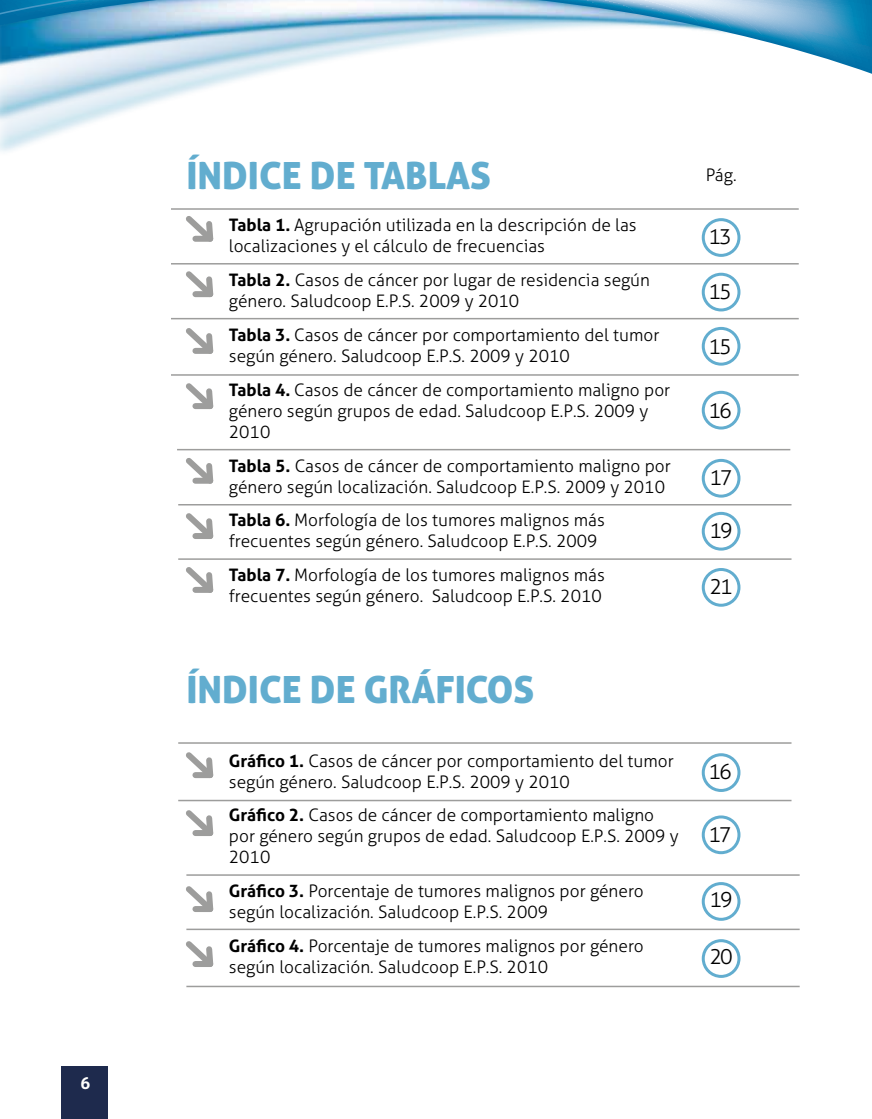
<style>
.page{position:relative;width:872px;height:1119px;background:#fff}
.page>*{position:absolute;margin:0;border:0;box-sizing:border-box;transform-origin:0 0}
.t1{font:37.5px "Aller Display";color:#62adcf}
.t2{font:300 21px "Aller";letter-spacing:-.1em;color:#000}
.t3{font:300 17.25px/21px "Aller";color:#000}
.t4{font:700 16.5px "Aller";color:#fff}
.s1{font-weight:700}
</style>
<div class="page">
<svg style="left:0;top:15px;width:872px;height:59px"></svg>
<svg style="left:0;top:0;width:872px;height:15px;background:#9cc6de"></svg>
<div style="left:62px;top:1065px;width:46px;height:53px;background:#1e2a4d"></div>
<div style="left:701px;top:218px;width:39px;height:39px;border:3px solid #62adcf;border-radius:50%"></div>
<div style="left:701px;top:273px;width:39px;height:38px;border:3px solid #62adcf;border-radius:50%"></div>
<div style="left:701px;top:327px;width:39px;height:38px;border:3px solid #62adcf;border-radius:50%"></div>
<div style="left:701px;top:391px;width:39px;height:38px;border:3px solid #62adcf;border-radius:50%"></div>
<div style="left:701px;top:459px;width:39px;height:38px;border:3px solid #62adcf;border-radius:50%"></div>
<div style="left:701px;top:512px;width:39px;height:38px;border:3px solid #62adcf;border-radius:50%"></div>
<div style="left:701px;top:568px;width:39px;height:38px;border:3px solid #62adcf;border-radius:50%"></div>
<div style="left:701px;top:753px;width:39px;height:38px;border:3px solid #62adcf;border-radius:50%"></div>
<div style="left:701px;top:815px;width:39px;height:39px;border:3px solid #62adcf;border-radius:50%"></div>
<div style="left:701px;top:882px;width:39px;height:38px;border:3px solid #62adcf;border-radius:50%"></div>
<div style="left:701px;top:939px;width:39px;height:38px;border:3px solid #62adcf;border-radius:50%"></div>
<hr style="left:171px;top:263px;width:627px;height:1px;background:#9d9d9c">
<hr style="left:171px;top:208px;width:627px;height:2px;background:#9d9d9c">
<hr style="left:171px;top:318px;width:627px;height:1px;background:#9d9d9c">
<hr style="left:171px;top:374px;width:627px;height:1px;background:#9d9d9c">
<hr style="left:177px;top:449px;width:613px;height:1px;background:#9d9d9c">
<hr style="left:178px;top:504px;width:613px;height:1px;background:#9d9d9c">
<hr style="left:178px;top:742px;width:613px;height:1px;background:#9d9d9c">
<hr style="left:186px;top:874px;width:613px;height:1px;background:#9d9d9c">
<hr style="left:178px;top:799px;width:613px;height:2px;background:#9d9d9c">
<hr style="left:186px;top:928px;width:613px;height:2px;background:#9d9d9c">
<hr style="left:186px;top:985px;width:613px;height:2px;background:#9d9d9c">
<hr style="left:178px;top:558px;width:613px;height:1px;background:#9d9d9c">
<svg style="left:186px;top:216px;width:28px;height:26px"></svg>
<svg style="left:186px;top:271px;width:28px;height:27px"></svg>
<svg style="left:186px;top:328px;width:28px;height:26px"></svg>
<svg style="left:186px;top:458px;width:28px;height:26px"></svg>
<svg style="left:186px;top:383px;width:28px;height:27px"></svg>
<svg style="left:186px;top:513px;width:28px;height:26px"></svg>
<svg style="left:186px;top:567px;width:28px;height:26px"></svg>
<svg style="left:186px;top:752px;width:28px;height:27px"></svg>
<svg style="left:186px;top:810px;width:28px;height:26px"></svg>
<svg style="left:186px;top:886px;width:28px;height:26px"></svg>
<svg style="left:186px;top:941px;width:28px;height:26px"></svg>
<p class="t4" style="left:80px;top:1072px;width:11px">6</p>
<h1 class="t1" style="left:186px;top:152px;width:306px">ÍNDICE DE TABLAS</h1>
<p class="t3" style="left:229px;top:215px;width:409px"><span class="s1">Tabla 1.</span> Agrupación utilizada en la descripción de las localizaciones y el cálculo de frecuencias</p>
<p class="t3" style="left:229px;top:269px;width:422px"><span class="s1">Tabla 2.</span> Casos de cáncer por lugar de residencia según género. Saludcoop E.P.S. 2009 y 2010</p>
<p class="t3" style="left:229px;top:324px;width:432px"><span class="s1">Tabla 3.</span> Casos de cáncer por comportamiento del tumor según género. Saludcoop E.P.S. 2009 y 2010</p>
<p class="t3" style="left:229px;top:379px;width:443px"><span class="s1">Tabla 4.</span> Casos de cáncer de comportamiento maligno por género según grupos de edad. Saludcoop E.P.S. 2009 y<br>2010</p>
<p class="t3" style="left:229px;top:455px;width:443px"><span class="s1">Tabla 5.</span> Casos de cáncer de comportamiento maligno por género según localización. Saludcoop E.P.S. 2009 y 2010</p>
<p class="t3" style="left:229px;top:509px;width:377px"><span class="s1">Tabla 6.</span> Morfología de los tumores malignos más frecuentes según género. Saludcoop E.P.S. 2009</p>
<p class="t3" style="left:229px;top:564px;width:377px"><span class="s1">Tabla 7.</span> Morfología de los tumores malignos más frecuentes según género. Saludcoop E.P.S. 2010</p>
<h1 class="t1" style="left:186px;top:665px;width:350px">ÍNDICE DE GRÁFICOS</h1>
<p class="t3" style="left:229px;top:749px;width:446px"><span class="s1">Gráfico 1.</span> Casos de cáncer por comportamiento del tumor según género. Saludcoop E.P.S. 2009 y 2010</p>
<p class="t3" style="left:229px;top:804px;width:451px"><span class="s1">Gráfico 2.</span> Casos de cáncer de comportamiento maligno por género según grupos de edad. Saludcoop E.P.S. 2009 y<br>2010</p>
<p class="t3" style="left:229px;top:880px;width:416px"><span class="s1">Gráfico 3.</span> Porcentaje de tumores malignos por género según localización. Saludcoop E.P.S. 2009</p>
<p class="t3" style="left:229px;top:935px;width:416px"><span class="s1">Gráfico 4.</span> Porcentaje de tumores malignos por género según localización. Saludcoop E.P.S. 2010</p>
<p class="t3" style="left:705px;top:164px;width:32px">Pág.</p>
<p class="t2" style="left:708px;top:224px;width:25px">13</p>
<p class="t2" style="left:708px;top:279px;width:25px">15</p>
<p class="t2" style="left:708px;top:333px;width:25px">15</p>
<p class="t2" style="left:708px;top:397px;width:25px">16</p>
<p class="t2" style="left:709px;top:464px;width:25px">17</p>
<p class="t2" style="left:709px;top:517px;width:25px">19</p>
<p class="t2" style="left:709px;top:573px;width:25px">21</p>
<p class="t2" style="left:708px;top:759px;width:25px">16</p>
<p class="t2" style="left:708px;top:821px;width:25px">17</p>
<p class="t2" style="left:709px;top:887px;width:25px">19</p>
<p class="t2" style="left:709px;top:944px;width:25px">20</p>
</div>
